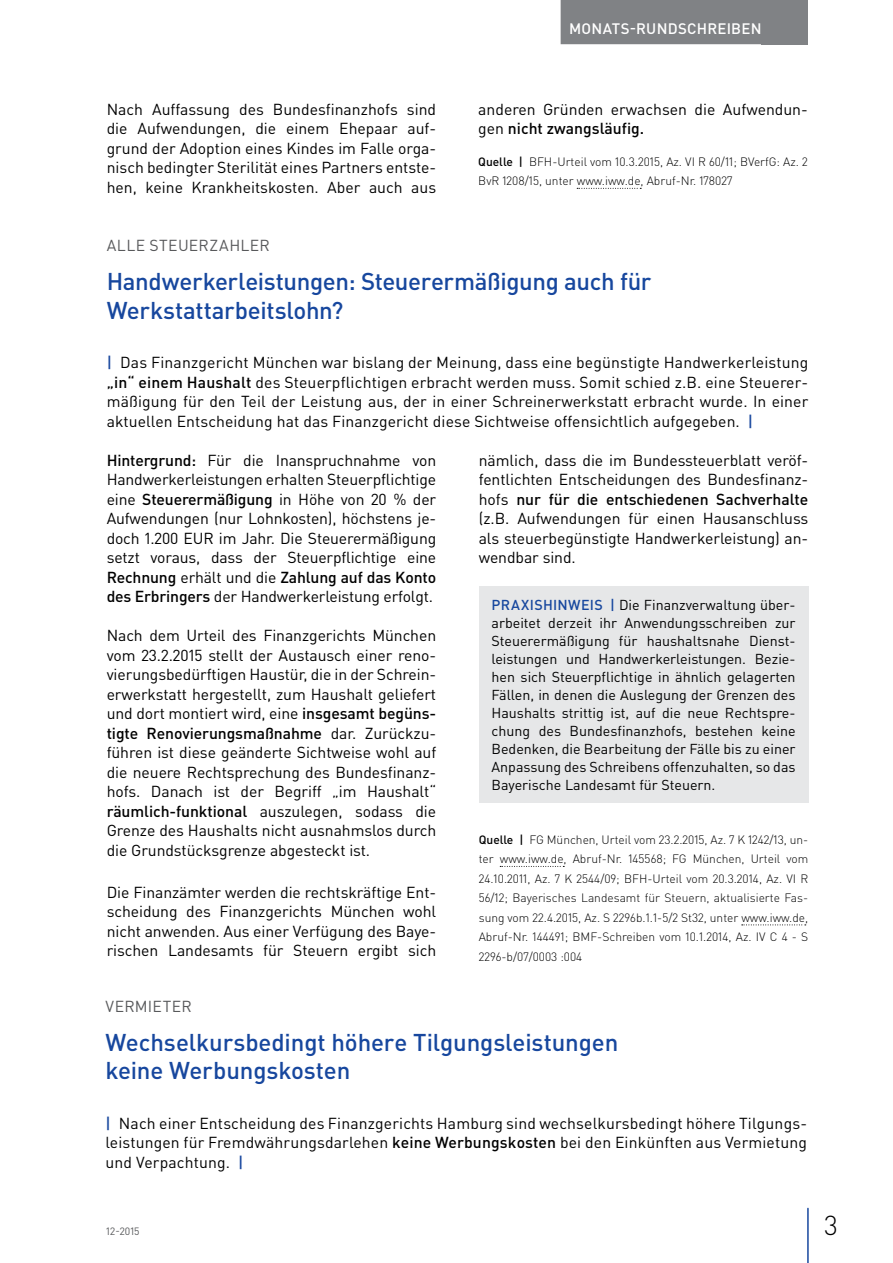
<style>
.page{position:relative;width:893px;height:1263px;background:#fff}
.page>*{position:absolute;margin:0;border:0;box-sizing:border-box;transform-origin:0 0}
.t1{font:300 27px "DIN Pro";color:#000}
.t2{font:500 24px/28.5px "DIN Pro";letter-spacing:-.005em;color:#17479e}
.t3{font:15.75px/19.5px "DIN Pro";letter-spacing:-.005em;color:#000;text-align:justify}
.t4{font:15.75px "DIN Pro";letter-spacing:.025em;color:#58595b}
.t5{font:500 15px "DIN Pro";letter-spacing:.015em;color:#fff}
.t6{font:14.25px/18px "DIN Pro";color:#000;text-align:justify}
.t7{font:300 12px/19.5px "DIN Pro";color:#000;text-align:justify}
.t8{font:10.5px "DIN Pro";color:#58595b}
.s1{font-weight:500}
.s2{font-weight:500;color:#17479e}
</style>
<div class="page">
<div style="left:762px;top:0;width:46px;height:44px;background:#808285"></div>
<hr style="left:807px;top:1208px;width:2px;height:55px;background:#17479e">
<div style="left:561px;top:0;width:209px;height:44px;background:#808285"></div>
<svg style="left:500px;top:866px;width:64px;height:1px"></svg>
<svg style="left:742px;top:924px;width:64px;height:1px"></svg>
<div style="left:479px;top:587px;width:329px;height:216px;background:#e6e7e8"></div>
<svg style="left:577px;top:188px;width:64px;height:1px"></svg>
<p class="t5" style="left:569px;top:18px;width:194px">MONATS-RUNDSCHREIBEN</p>
<p class="t3" style="left:107px;top:99px;width:331px">Nach Auffassung des Bundesfinanzhofs sind die Aufwendungen, die einem Ehepaar auf&shy;grund der Adoption eines Kindes im Falle orga&shy;nisch bedingter Sterilität eines Partners entste&shy;hen, keine Krankheitskosten. Aber auch aus</p>
<p class="t3" style="left:478px;top:99px;width:331px">anderen Gründen erwachsen die Aufwendun&shy;gen <span class="s1">nicht zwangsläufig.</span></p>
<p class="t7" style="left:478px;top:151px;width:331px"><span class="s1">Quelle |</span> BFH-Urteil vom 10.3.2015, Az. VI R 60/11; BVerfG: Az. 2<br>BvR 1208/15, unter www.iww.de, Abruf-Nr. 178027</p>
<p class="t4" style="left:107px;top:235px;width:165px">ALLE STEUERZAHLER</p>
<h2 class="t2" style="left:107px;top:266px;width:546px">Handwerkerleistungen: Steuerermäßigung auch für<br>Werkstattarbeitslohn?</h2>
<p class="t3" style="left:107px;top:352px;width:703px"><span class="s2">|</span> Das Finanzgericht München war bislang der Meinung, dass eine begünstigte Handwerkerleistung <span class="s1">„in“ einem Haushalt</span> des Steuerpflichtigen erbracht werden muss. Somit schied z.B. eine Steuerer&shy;mäßigung für den Teil der Leistung aus, der in einer Schreinerwerkstatt erbracht wurde. In einer aktuellen Entscheidung hat das Finanzgericht diese Sichtweise offensichtlich aufgegeben. <span class="s2">|</span></p>
<p class="t3" style="left:107px;top:450px;width:331px"><span class="s1">Hintergrund:</span> Für die Inanspruchnahme von Handwerkerleistungen erhalten Steuerpflichtige eine <span class="s1">Steuerermäßigung</span> in Höhe von 20 % der Aufwendungen (nur Lohnkosten), höchstens je&shy;doch 1.200 EUR im Jahr. Die Steuerermäßigung setzt voraus, dass der Steuerpflichtige eine <span class="s1">Rechnung</span> erhält und die <span class="s1">Zahlung auf das Konto des Erbringers</span> der Handwerkerleistung erfolgt.</p>
<p class="t3" style="left:107px;top:625px;width:331px">Nach dem Urteil des Finanzgerichts München vom 23.2.2015 stellt der Austausch einer reno&shy;vierungsbedürftigen Haustür, die in der Schrein&shy;erwerkstatt hergestellt, zum Haushalt geliefert und dort montiert wird, eine <span class="s1">insgesamt begüns&shy;tigte Renovierungsmaßnahme</span> dar. Zurückzu&shy;führen ist diese geänderte Sichtweise wohl auf die neuere Rechtsprechung des Bundesfinanz&shy;hofs. Danach ist der Begriff „im Haushalt“ <span class="s1">räumlich-funktional</span> auszulegen, sodass die Grenze des Haushalts nicht ausnahmslos durch die Grundstücksgrenze abgesteckt ist.</p>
<p class="t3" style="left:107px;top:882px;width:331px">Die Finanzämter werden die rechtskräftige Ent&shy;scheidung des Finanzgerichts München wohl nicht anwenden. Aus einer Verfügung des Baye&shy;rischen Landesamts für Steuern ergibt sich</p>
<p class="t3" style="left:479px;top:450px;width:331px">nämlich, dass die im Bundessteuerblatt veröf&shy;fentlichten Entscheidungen des Bundesfinanz&shy;hofs <span class="s1">nur für die entschiedenen Sachverhalte </span>(z.B. Aufwendungen für einen Hausanschluss als steuerbegünstigte Handwerkerleistung) an&shy;wendbar sind.</p>
<p class="t6" style="left:491px;top:595px;width:306px"><span class="s2">PRAXISHINWEIS |</span> Die Finanzverwaltung über&shy;arbeitet derzeit ihr Anwendungsschreiben zur Steuerermäßigung für haushaltsnahe Dienst&shy;leistungen und Handwerkerleistungen. Bezie&shy;hen sich Steuerpflichtige in ähnlich gelagerten Fällen, in denen die Auslegung der Grenzen des Haushalts strittig ist, auf die neue Rechtspre&shy;chung des Bundesfinanzhofs, bestehen keine Bedenken, die Bearbeitung der Fälle bis zu einer Anpassung des Schreibens offenzuhalten, so das Bayerische Landesamt für Steuern.</p>
<p class="t7" style="left:479px;top:829px;width:331px"><span class="s1">Quelle |</span> FG München, Urteil vom 23.2.2015, Az. 7 K 1242/13, un&shy;ter www.iww.de, Abruf-Nr. 145568; FG München, Urteil vom 24.10.2011, Az. 7 K 2544/09; BFH-Urteil vom 20.3.2014, Az. VI R 56/12; Bayerisches Landesamt für Steuern, aktualisierte Fas&shy;sung vom 22.4.2015, Az. S 2296b.1.1-5/2 St32, unter www.iww.de, Abruf-Nr. 144491; BMF-Schreiben vom 10.1.2014, Az. IV C 4 - S 2296-b/07/0003 :004</p>
<p class="t4" style="left:106px;top:995px;width:88px">VERMIETER</p>
<h2 class="t2" style="left:105px;top:1027px;width:514px">Wechselkursbedingt höhere Tilgungsleistungen keine Werbungskosten</h2>
<p class="t3" style="left:105px;top:1113px;width:703px"><span class="s2">|</span> Nach einer Entscheidung des Finanzgerichts Hamburg sind wechselkursbedingt höhere Tilgungs&shy;leistungen für Fremdwährungsdarlehen <span class="s1">keine Werbungskosten</span> bei den Einkünften aus Vermietung und Verpachtung. <span class="s2">|</span></p>
<p class="t8" style="left:106px;top:1224px;width:35px">12-2015</p>
<h1 class="t1" style="left:824px;top:1207px;width:15px">3</h1>
</div>
